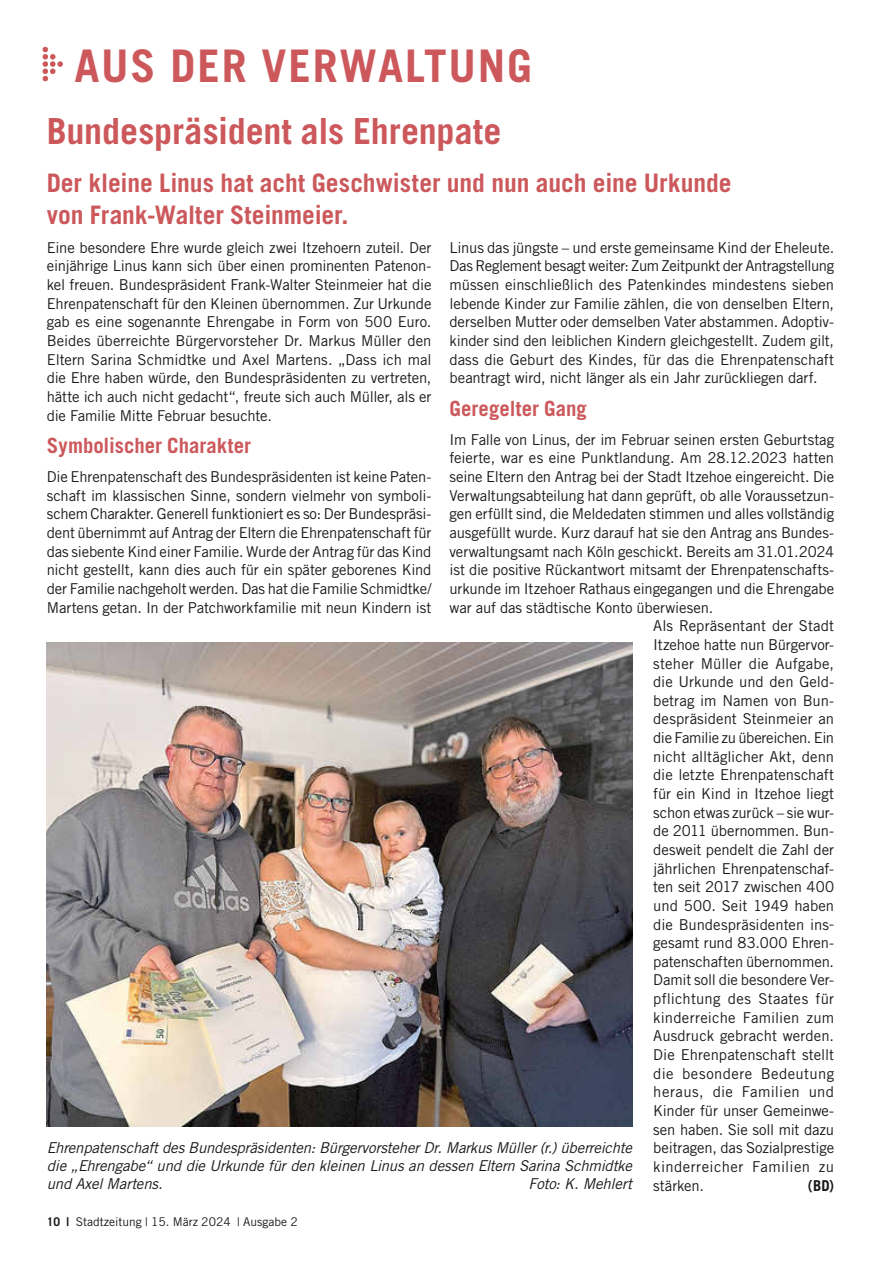
<style>
.page{position:relative;width:881px;height:1263px;background:#fff}
.page>*{position:absolute;margin:0;border:0;box-sizing:border-box;transform-origin:0 0}
.t1{font:700 45px "Trade Gothic LT";letter-spacing:.04em;color:#cc585b}
.t2{font:700 36px "Trade Gothic LT";letter-spacing:-.005em;color:#cc585b}
.t3{font:700 25.5px/31.2px "Trade Gothic LT";letter-spacing:-.005em;color:#cc585b}
.t4{font:700 21px "Trade Gothic LT";color:#cc585b}
.t5{font:15px/18.6px "Trade Gothic LT";letter-spacing:-.005em;color:#1a1a18;text-align:justify}
.t6{font:italic 15px/18px "Trade Gothic LT";letter-spacing:-.01em;color:#1a1a18;text-align:justify}
.t7{font:15px "Trade Gothic LT";letter-spacing:.025em;color:#1a1a18}
.t8{font:15px "Trade Gothic LT";letter-spacing:-.025em;color:#1a1a18}
.t9{font:15px "Trade Gothic LT";letter-spacing:.015em;color:#1a1a18}
.t10{font:15px "Trade Gothic LT";letter-spacing:.03em;color:#1a1a18}
.t11{font:700 15px "Trade Gothic LT";color:#1a1a18}
.t12{font:12px "Trade Gothic LT";color:#1a1a18}
.s1{font-weight:700}
</style>
<div class="page">
<svg style="left:43px;top:47px;width:20px;height:34px"></svg>
<img style="left:47px;top:642px;width:584px;height:485px">
<h1 class="t1" style="left:74px;top:38px;width:459px">AUS DER VERWALTUNG</h1>
<h2 class="t2" style="left:47px;top:109px;width:456px">Bundespräsident als Ehrenpate</h2>
<h3 class="t3" style="left:47px;top:167px;width:686px">Der kleine Linus hat acht Geschwister und nun auch eine Urkunde von Frank-Walter Steinmeier.</h3>
<p class="t5" style="left:47px;top:238px;width:386px">Eine besondere Ehre wurde gleich zwei Itzehoern zuteil. Der einjährige Linus kann sich über einen prominenten Patenon&shy;kel freuen. Bundespräsident Frank-Walter Steinmeier hat die Ehrenpatenschaft für den Kleinen übernommen. Zur Urkunde gab es eine sogenannte Ehrengabe in Form von 500 Euro.<br>Beides überreichte Bürgervorsteher Dr. Markus Müller den Eltern Sarina Schmidtke und Axel Martens. „Dass ich mal die Ehre haben würde, den Bundespräsidenten zu vertreten, hätte ich auch nicht gedacht“, freute sich auch Müller, als er die Familie Mitte Februar besuchte.</p>
<h3 class="t4" style="left:47px;top:432px;width:206px">Symbolischer Charakter</h3>
<p class="t5" style="left:47px;top:467px;width:386px">Die Ehrenpatenschaft des Bundespräsidenten ist keine Paten&shy;schaft im klassischen Sinne, sondern vielmehr von symboli&shy;schem Charakter. Generell funktioniert es so: Der Bundespräsi&shy;dent übernimmt auf Antrag der Eltern die Ehrenpatenschaft für das siebente Kind einer Familie. Wurde der Antrag für das Kind nicht gestellt, kann dies auch für ein später geborenes Kind der Familie nachgeholt werden. Das hat die Familie Schmidtke/ Martens getan. In der Patchworkfamilie mit neun Kindern ist</p>
<p class="t5" style="left:449px;top:238px;width:386px">Linus das jüngste – und erste gemeinsame Kind der Eheleute.<br>Das Reglement besagt weiter: Zum Zeitpunkt der Antragstellung müssen einschließlich des Patenkindes mindestens sieben lebende Kinder zur Familie zählen, die von denselben Eltern, derselben Mutter oder demselben Vater abstammen. Adoptiv&shy;kinder sind den leiblichen Kindern gleichgestellt. Zudem gilt, dass die Geburt des Kindes, für das die Ehrenpatenschaft beantragt wird, nicht länger als ein Jahr zurückliegen darf.</p>
<h3 class="t4" style="left:449px;top:395px;width:139px">Geregelter Gang</h3>
<p class="t5" style="left:449px;top:430px;width:386px">Im Falle von Linus, der im Februar seinen ersten Geburtstag</p>
<p class="t5" style="left:449px;top:449px;width:386px">feierte, war es eine Punktlandung. Am 28.12.2023 hatten</p>
<p class="t5" style="left:449px;top:467px;width:386px">seine Eltern den Antrag bei der Stadt Itzehoe eingereicht. Die</p>
<p class="t5" style="left:449px;top:486px;width:386px">Verwaltungsabteilung hat dann geprüft, ob alle Voraussetzun-</p>
<p class="t5" style="left:449px;top:504px;width:386px">gen erfüllt sind, die Meldedaten stimmen und alles vollständig</p>
<p class="t5" style="left:449px;top:523px;width:386px">ausgefüllt wurde. Kurz darauf hat sie den Antrag ans Bundes-</p>
<p class="t5" style="left:449px;top:542px;width:386px">verwaltungsamt nach Köln geschickt. Bereits am 31.01.2024</p>
<p class="t5" style="left:449px;top:560px;width:386px">ist die positive Rückantwort mitsamt der Ehrenpatenschafts-</p>
<p class="t5" style="left:449px;top:579px;width:386px">urkunde im Itzehoer Rathaus eingegangen und die Ehrengabe</p>
<p class="t5" style="left:449px;top:598px;width:265px">war auf das städtische Konto überwiesen.</p>
<p class="t5" style="left:653px;top:616px;width:182px">Als Repräsentant der Stadt</p>
<p class="t5" style="left:653px;top:635px;width:182px">Itzehoe hatte nun Bürgervor-</p>
<p class="t5" style="left:653px;top:654px;width:182px">steher Müller die Aufgabe,</p>
<p class="t5" style="left:653px;top:672px;width:182px">die Urkunde und den Geld-</p>
<p class="t5" style="left:653px;top:691px;width:182px">betrag im Namen von Bun-</p>
<p class="t5" style="left:653px;top:710px;width:182px">despräsident Steinmeier an</p>
<p class="t8" style="left:653px;top:729px;width:182px">die Familie zu übereichen. Ein</p>
<p class="t5" style="left:653px;top:747px;width:182px">nicht alltäglicher Akt, denn</p>
<p class="t5" style="left:653px;top:765px;width:182px">die letzte Ehrenpatenschaft</p>
<p class="t5" style="left:653px;top:784px;width:182px">für ein Kind in Itzehoe liegt</p>
<p class="t5" style="left:653px;top:803px;width:182px">schon etwas zurück – sie wur-</p>
<p class="t5" style="left:653px;top:821px;width:182px">de 2011 übernommen. Bun-</p>
<p class="t5" style="left:653px;top:840px;width:182px">desweit pendelt die Zahl der</p>
<p class="t5" style="left:653px;top:859px;width:182px">jährlichen Ehrenpatenschaf-</p>
<p class="t5" style="left:653px;top:877px;width:182px">ten seit 2017 zwischen 400</p>
<p class="t5" style="left:653px;top:896px;width:182px">und 500. Seit 1949 haben</p>
<p class="t5" style="left:653px;top:915px;width:182px">die Bundespräsidenten ins-</p>
<p class="t5" style="left:653px;top:933px;width:182px">gesamt rund 83.000 Ehren-</p>
<p class="t5" style="left:653px;top:952px;width:182px">patenschaften übernommen.</p>
<p class="t5" style="left:653px;top:970px;width:182px">Damit soll die besondere Ver-</p>
<p class="t9" style="left:653px;top:990px;width:182px">pflichtung des Staates für</p>
<p class="t5" style="left:653px;top:1008px;width:182px">kinderreiche Familien zum</p>
<p class="t5" style="left:653px;top:1026px;width:182px">Ausdruck gebracht werden.</p>
<p class="t5" style="left:653px;top:1045px;width:182px">Die Ehrenpatenschaft stellt</p>
<p class="t10" style="left:653px;top:1064px;width:182px">die besondere Bedeutung</p>
<p class="t7" style="left:653px;top:1083px;width:182px">heraus, die Familien und</p>
<p class="t5" style="left:653px;top:1101px;width:182px">Kinder für unser Gemeinwe-</p>
<p class="t5" style="left:653px;top:1120px;width:182px">sen haben. Sie soll mit dazu</p>
<p class="t5" style="left:653px;top:1138px;width:182px">beitragen, das Sozialprestige</p>
<p class="t7" style="left:653px;top:1157px;width:182px">kinderreicher Familien zu</p>
<p class="t5" style="left:653px;top:1176px;width:52px">stärken.</p>
<p class="t11" style="left:807px;top:1176px;width:28px">(BD)</p>
<p class="t6" style="left:47px;top:1139px;width:586px">Ehrenpatenschaft des Bundespräsidenten: Bürgervorsteher Dr. Markus Müller (r.) überreichte die „Ehrengabe“ und die Urkunde für den kleinen Linus an dessen Eltern Sarina Schmidtke und Axel Martens.</p>
<p class="t6" style="left:528px;top:1175px;width:105px">Foto: K. Mehlert</p>
<p class="t12" style="left:47px;top:1214px;width:252px"><span class="s1">10 |</span> Stadtzeitung | 15. März 2024 | Ausgabe 2</p>
</div>
